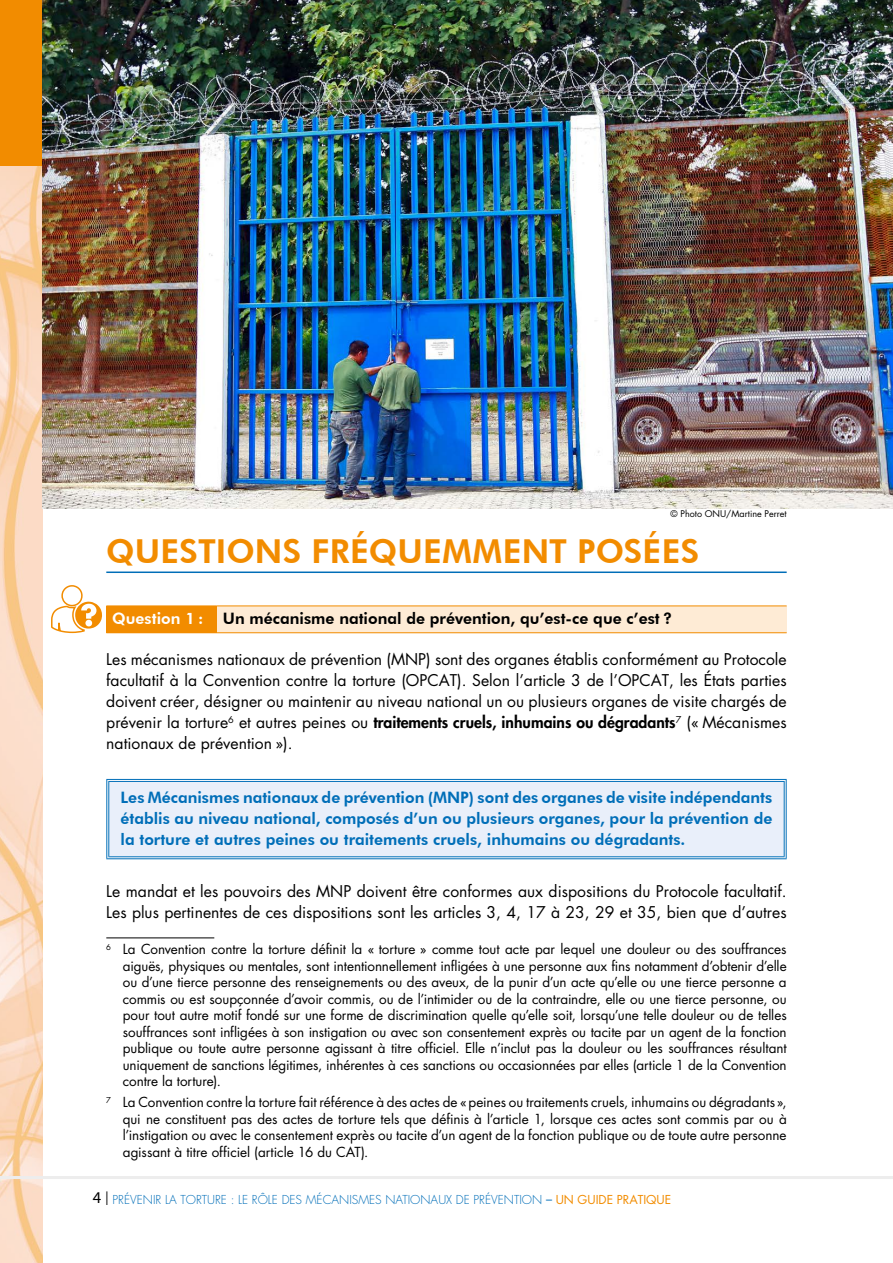
<style>
.page{position:relative;width:893px;height:1263px;background:#fff}
.page>*{position:absolute;margin:0;border:0;box-sizing:border-box;transform-origin:0 0}
.t1{font:800 33px "Futura BT";letter-spacing:.005em;color:#f28c00}
.t2{font:15.75px/21px "Futura";color:#000;text-align:justify}
.t3{font:800 15.75px/21px "Futura BT";color:#006eb8;text-align:justify}
.t4{font:800 15.75px "Futura BT";color:#000}
.t5{font:13.5px/16.5px "Futura";letter-spacing:-.005em;color:#000;text-align:justify}
.t6{font:300 12px "Futura";color:#006eb8}
.t7{font:9px "Futura";color:#000}
.s1{color:#fff}
.s2{font-weight:800}
.s3{font-family:"Myriad Pro";font-weight:400;font-size:16.5px;color:#000}
.s4{font-size:18px;color:#000}
.s5{font-weight:400}
.s6{font-weight:400;color:#f28c00}
</style>
<div class="page">
<img style="left:0;top:166px;width:43px;height:1097px">
<div style="left:0;top:0;width:43px;height:166px;background:#f28c00"></div>
<hr style="left:0;top:1176px;width:893px;height:3px;background:#ededed">
<hr style="left:106px;top:571px;width:681px;height:2px;background:#006eb8">
<div style="left:106px;top:606px;width:111px;height:27px;background:#f28c00"></div>
<div style="left:217px;top:606px;width:570px;height:27px;background:#feebd5"></div>
<hr style="left:106px;top:605px;width:111px;height:1px;background:#f28c00">
<hr style="left:217px;top:605px;width:570px;height:1px;background:#f28c00">
<hr style="left:217px;top:632px;width:570px;height:1px;background:#f28c00">
<div style="left:108px;top:780px;width:677px;height:78px;background:#e9effa"></div>
<hr style="left:106px;top:779px;width:681px;height:3px;background:#fff">
<hr style="left:106px;top:856px;width:681px;height:3px;background:#fff">
<hr style="left:106px;top:779px;width:681px;height:1px;background:#006eb8">
<hr style="left:108px;top:781px;width:677px;height:1px;background:#006eb8">
<hr style="left:106px;top:780px;width:1px;height:78px;background:#006eb8">
<hr style="left:108px;top:782px;width:1px;height:74px;background:#006eb8">
<hr style="left:784px;top:782px;width:1px;height:74px;background:#006eb8">
<hr style="left:786px;top:780px;width:1px;height:78px;background:#006eb8">
<hr style="left:108px;top:856px;width:677px;height:1px;background:#006eb8">
<hr style="left:106px;top:858px;width:681px;height:1px;background:#006eb8">
<hr style="left:106px;top:938px;width:108px;height:1px;background:#000">
<img style="left:43px;top:0;width:850px;height:508px">
<svg style="left:51px;top:585px;width:51px;height:49px"></svg>
<p class="t7" style="left:671px;top:508px;width:118px">© Photo ONU/Martine Perret</p>
<h1 class="t1" style="left:106px;top:531px;width:594px">QUESTIONS FRÉQUEMMENT POSÉES</h1>
<p class="t4" style="left:112px;top:609px;width:561px"><span class="s1">Question 1 :</span> Un mécanisme national de prévention, qu’est-ce que c’est ?</p>
<p class="t2" style="left:106px;top:649px;width:682px">Les mécanismes nationaux de prévention (MNP) sont des organes établis conformément au Protocole facultatif à la Convention contre la torture (OPCAT). Selon l’article 3 de l’OPCAT, les États parties doivent créer, désigner ou maintenir au niveau national un ou plusieurs organes de visite chargés de prévenir la torture<sup>6</sup> et autres peines ou <span class="s2">traitements cruels, inhumains ou dégradants</span><sup>7</sup> (« Mécanismes nationaux de prévention »).</p>
<p class="t3" style="left:121px;top:787px;width:653px">Les Mécanismes nationaux de prévention (MNP) sont des organes de visite indépendants établis au niveau national, composés d’un ou plusieurs organes, pour la prévention de la torture et autres peines ou traitements cruels, inhumains ou dégradants.</p>
<p class="t2" style="left:106px;top:881px;width:682px">Le mandat et les pouvoirs des MNP doivent être conformes aux dispositions du Protocole facultatif.<br>Les plus pertinentes de ces dispositions sont les articles 3, 4, 17 à 23, 29 et 35, bien que d’autres</p>
<p class="t5" style="left:123px;top:941px;width:665px;text-indent:-16px"><sup>6</sup> La Convention contre la torture définit la « torture » comme tout acte par lequel une douleur ou des souffrances aiguës, physiques ou mentales, sont intentionnellement infligées à une personne aux fins notamment d’obtenir d’elle ou d’une tierce personne des renseignements ou des aveux, de la punir d’un acte qu’elle ou une tierce personne a commis ou est soupçonnée d’avoir commis, ou de l’intimider ou de la contraindre, elle ou une tierce personne, ou pour tout autre motif fondé sur une forme de discrimination quelle qu’elle soit, lorsqu’une telle douleur ou de telles souffrances sont infligées à son instigation ou avec son consentement exprès ou tacite par un agent de la fonction publique ou toute autre personne agissant à titre officiel. Elle n’inclut pas la douleur ou les souffrances résultant uniquement de sanctions légitimes, inhérentes à ces sanctions ou occasionnées par elles (article 1 de la Convention contre la torture).</p>
<p class="t5" style="left:123px;top:1094px;width:665px;text-indent:-16px"><sup>7</sup> La Convention contre la torture fait référence à des actes de «peines ou traitements cruels, inhumains ou dégradants», qui ne constituent pas des actes de torture tels que définis à l’article 1, lorsque ces actes sont commis par ou à l’instigation ou avec le consentement exprès ou tacite d’un agent de la fonction publique ou de toute autre personne agissant à titre officiel (article 16 du CAT).</p>
<p class="t6" style="left:93px;top:1192px;width:580px"><span class="s3">4</span> <span class="s4">I</span> PRÉVENIR LA TORTURE : LE RÔLE DES MÉCANISMES NATIONAUX DE PRÉVENTION <span class="s5">–</span> <span class="s6">UN GUIDE PRATIQUE</span></p>
</div>
